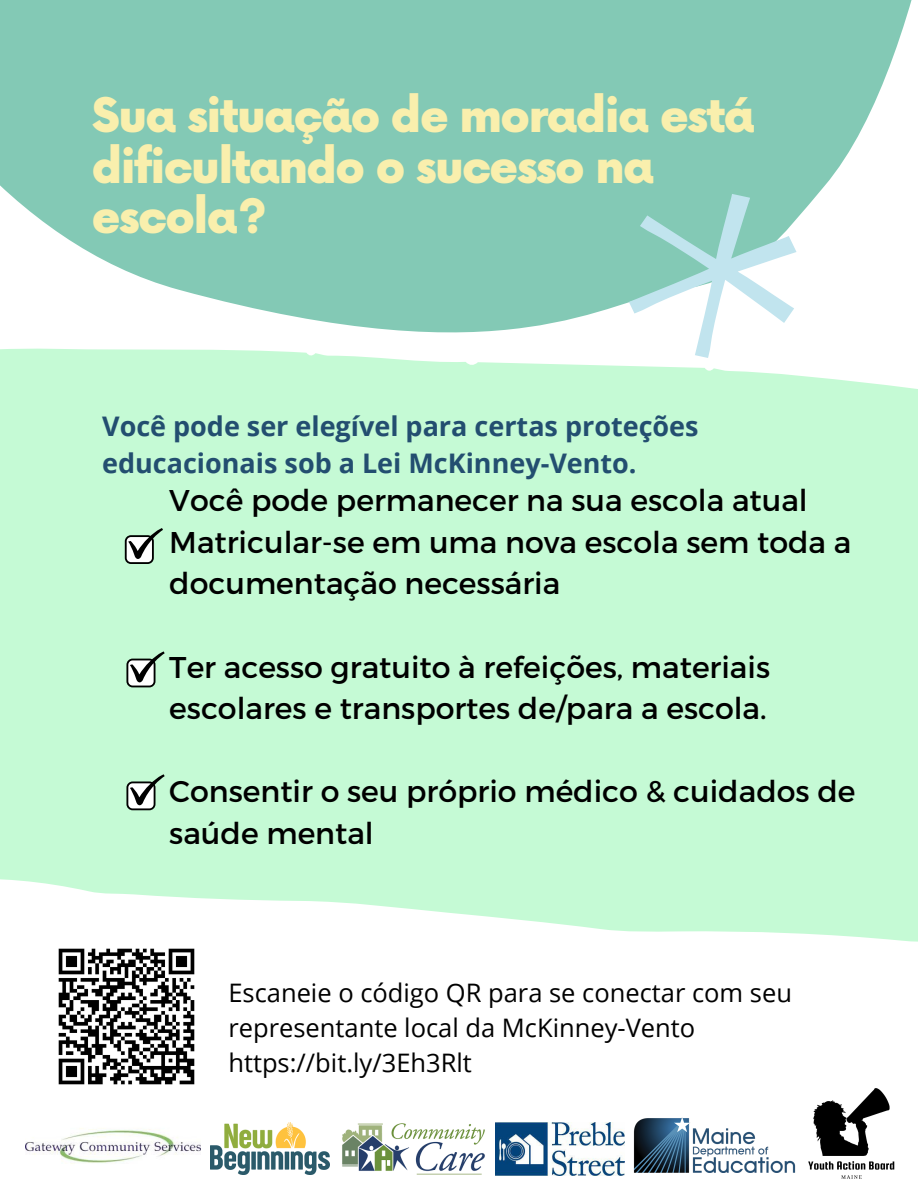
<style>
.page{position:relative;width:918px;height:1188px;background:#fff}
.page>*{position:absolute;margin:0;border:0;box-sizing:border-box;transform-origin:0 0}
.t1{font:900 46.5px/50.7px "Now";letter-spacing:-.035em;color:#f9efad}
.t2{font:30px/41.7px "Montserrat";color:#000}
.t3{font:700 27px/37.2px "Open Sans";color:#234e70}
.t4{font:25.5px/34.8px "Open Sans";color:#000}
</style>
<div class="page">
<div style="left:0;top:381px;width:918px;height:561px;background:#c5fad5"></div>
<svg style="left:0;top:0;width:912px;height:381px;fill:#83c9b5"></svg>
<svg style="left:629px;top:194px;width:168px;height:164px"></svg>
<svg style="left:125px;top:528px;width:38px;height:36px"></svg>
<svg style="left:126px;top:774px;width:39px;height:36px"></svg>
<svg style="left:126px;top:651px;width:39px;height:36px"></svg>
<img style="left:58px;top:948px;width:137px;height:137px">
<img style="left:808px;top:1088px;width:87px;height:91px">
<img style="left:633px;top:1117px;width:163px;height:56px">
<img style="left:495px;top:1122px;width:130px;height:53px">
<img style="left:342px;top:1123px;width:143px;height:52px">
<img style="left:26px;top:1128px;width:174px;height:36px">
<img style="left:211px;top:1122px;width:118px;height:52px">
<h1 class="t1" style="left:92px;top:93px;width:665px">Sua situação de moradia está dificultando o sucesso na escola?</h1>
<p class="t3" style="left:102px;top:407px;width:598px">Você pode ser elegível para certas proteções educacionais sob a Lei McKinney-Vento.</p>
<p class="t2" style="left:169px;top:478px;width:684px">Você pode permanecer na sua escola atual<br>Matricular-se em uma nova escola sem toda a documentação necessária</p>
<p class="t2" style="left:169px;top:645px;width:602px">Ter acesso gratuito à refeições, materiais escolares e transportes de/para a escola.</p>
<p class="t2" style="left:169px;top:769px;width:688px">Consentir o seu próprio médico &amp; cuidados de saúde mental</p>
<p class="t4" style="left:228px;top:975px;width:565px">Escaneie o código QR para se conectar com seu representante local da McKinney-Vento https://bit.ly/3Eh3Rlt</p>
</div>
